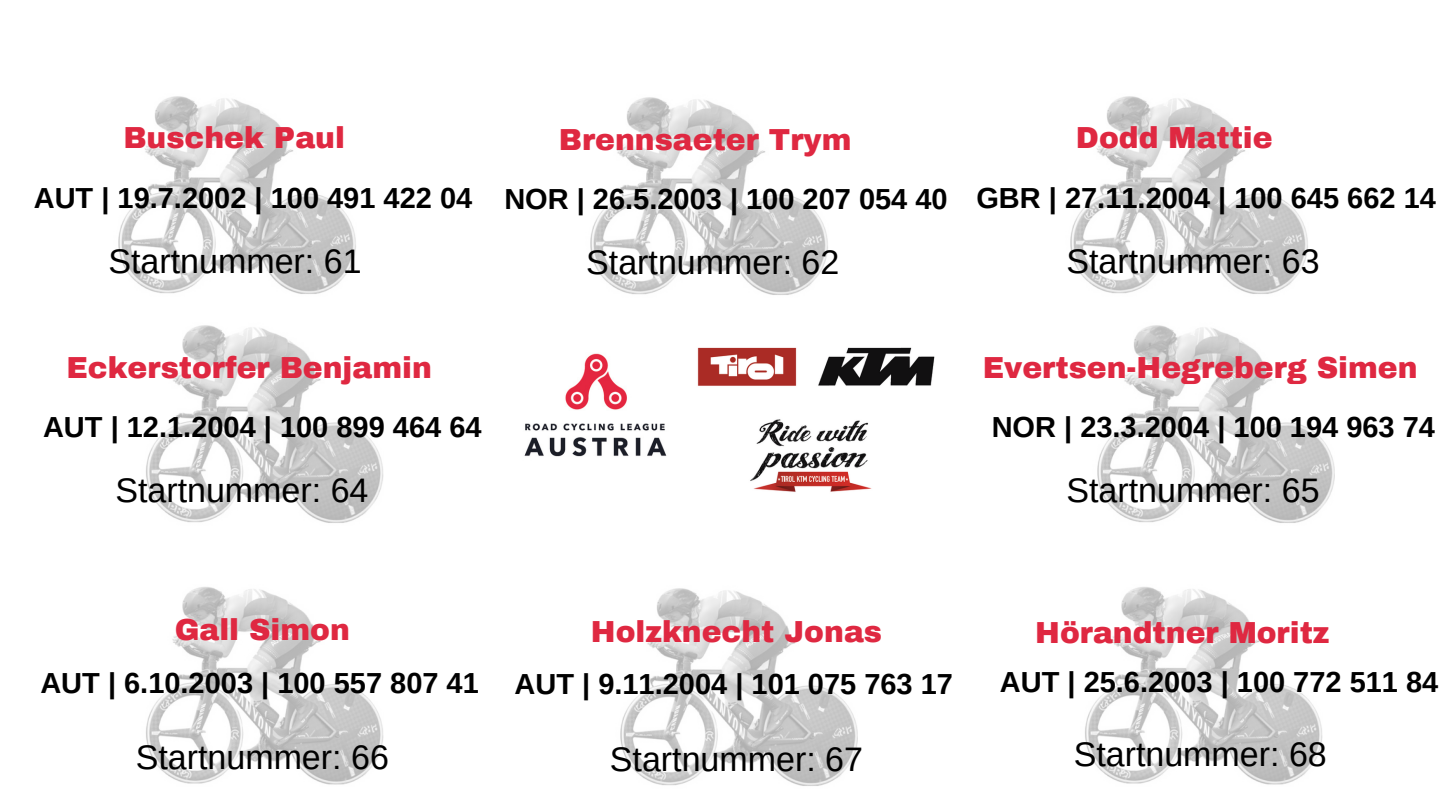
<style>
.page{position:relative;width:1440px;height:810px;background:#fff}
.page>*{position:absolute;margin:0;border:0;box-sizing:border-box;transform-origin:0 0}
.t1{font:34px "Arimo";color:#000}
.t2{font:900 29.8px "Archivo";color:#df2841}
.t3{font:700 29px "Arimo";color:#000}
</style>
<div class="page">
<img style="left:524px;top:353px;width:143px;height:104px">
<img style="left:118px;top:96px;width:238px;height:198px">
<img style="left:1070px;top:96px;width:238px;height:198px">
<img style="left:1097px;top:325px;width:238px;height:198px">
<img style="left:1085px;top:587px;width:237px;height:198px">
<img style="left:620px;top:588px;width:238px;height:198px">
<img style="left:697px;top:347px;width:238px;height:145px">
<img style="left:590px;top:97px;width:238px;height:198px">
<img style="left:146px;top:325px;width:238px;height:198px">
<img style="left:146px;top:587px;width:238px;height:198px">
<p class="t2" style="left:123px;top:122px;width:223px">Buschek Paul</p>
<h2 class="t3" style="left:34px;top:182px;width:440px">AUT | 19.7.2002 | 100 491 422 04</h2>
<h1 class="t1" style="left:108px;top:242px;width:255px">Startnummer: 61</h1>
<p class="t2" style="left:559px;top:124px;width:294px">Brennsaeter Trym</p>
<p class="t3" style="left:504px;top:183px;width:445px">NOR | 26.5.2003 | 100 207 054 40</p>
<p class="t1" style="left:586px;top:244px;width:255px">Startnummer: 62</p>
<p class="t2" style="left:1076px;top:122px;width:198px">Dodd Mattie</p>
<p class="t3" style="left:976px;top:182px;width:461px">GBR | 27.11.2004 | 100 645 662 14</p>
<h2 class="t1" style="left:1066px;top:242px;width:255px">Startnummer: 63</h2>
<h2 class="t2" style="left:66px;top:352px;width:367px">Eckerstorfer Benjamin</h2>
<h1 class="t3" style="left:43px;top:411px;width:440px">AUT | 12.1.2004 | 100 899 464 64</h1>
<p class="t1" style="left:115px;top:472px;width:255px">Startnummer: 64</p>
<h1 class="t2" style="left:983px;top:352px;width:436px">Evertsen-Hegreberg Simen</h1>
<p class="t3" style="left:992px;top:411px;width:445px">NOR | 23.3.2004 | 100 194 963 74</p>
<p class="t1" style="left:1066px;top:472px;width:255px">Startnummer: 65</p>
<p class="t2" style="left:175px;top:614px;width:177px">Gall Simon</p>
<h2 class="t3" style="left:40px;top:666px;width:440px">AUT | 6.10.2003 | 100 557 807 41</h2>
<h1 class="t1" style="left:136px;top:738px;width:255px">Startnummer: 66</h1>
<p class="t2" style="left:591px;top:616px;width:293px">Holzknecht Jonas</p>
<h2 class="t3" style="left:515px;top:668px;width:440px">AUT | 9.11.2004 | 101 075 763 17</h2>
<h1 class="t1" style="left:610px;top:740px;width:255px">Startnummer: 67</h1>
<h2 class="t2" style="left:1035px;top:617px;width:296px">Hörandtner Moritz</h2>
<h1 class="t3" style="left:1000px;top:666px;width:440px">AUT | 25.6.2003 | 100 772 511 84</h1>
<p class="t1" style="left:1074px;top:735px;width:255px">Startnummer: 68</p>
</div>
